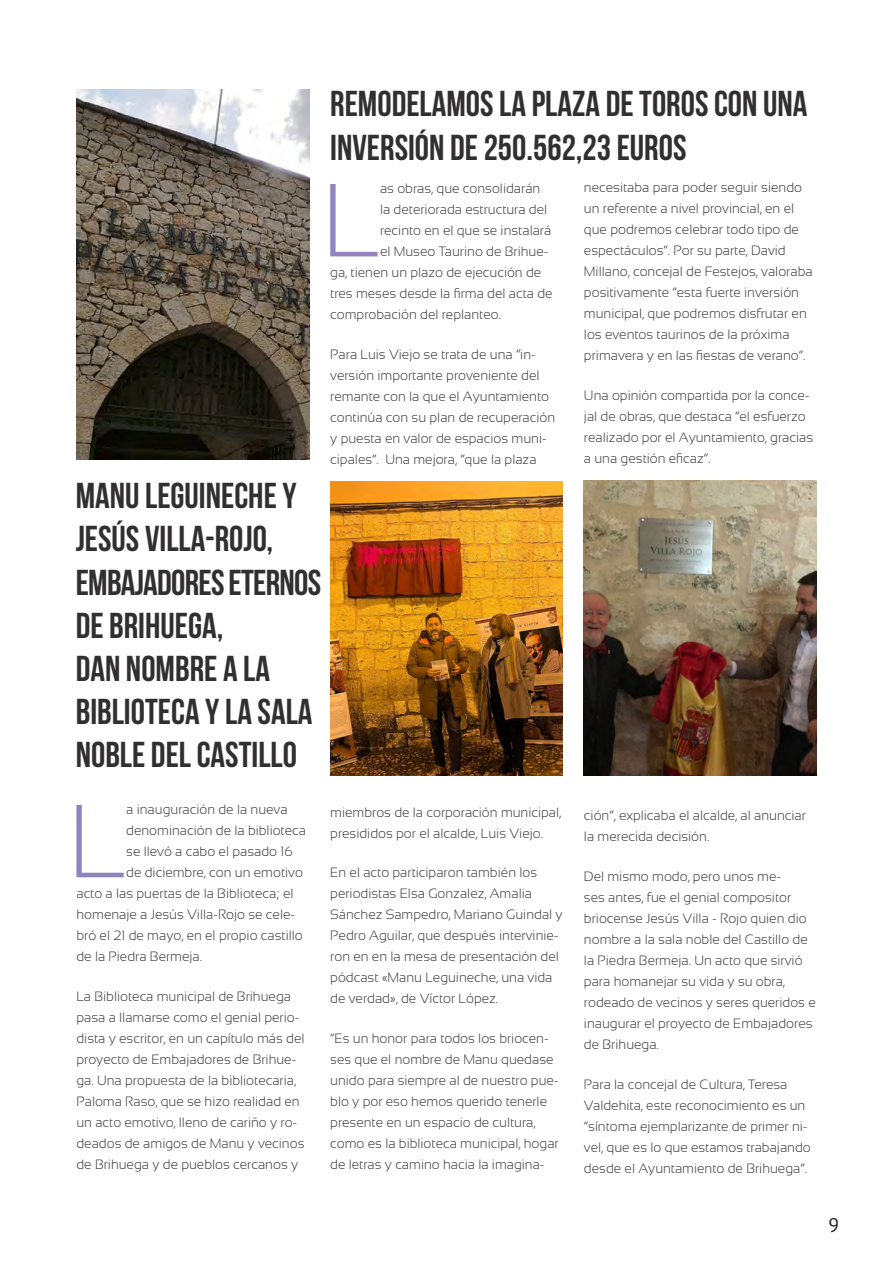
<style>
.page{position:relative;width:893px;height:1263px;background:#fff}
.page>*{position:absolute;margin:0;border:0;box-sizing:border-box;transform-origin:0 0}
.body_text_-_capitula{font:300 103.8px "Sansation";color:#9183bd}
.t1{font:700 36px/43.2px "Bebas Neue";color:#312f30}
.t2{font:700 36px/43.2px "Bebas Neue";letter-spacing:-.02em;color:#312f30}
.t3{font:19.5px "PT Sans";color:#231f20}
.body_text{font:300 13.5px/21px "Sansation";color:#312f30}
.body_text_-_capitula-2{font:300 13.5px "Sansation";color:#312f30}
</style>
<div class="page">
<img style="left:77px;top:89px;width:232px;height:370px">
<img style="left:330px;top:481px;width:233px;height:294px">
<img style="left:584px;top:480px;width:232px;height:295px">
<p class="t1" style="left:76px;top:474px;width:223px">MANU LEGUINECHE Y<br>JESÚS VILLA-ROJO,</p>
<p class="t2" style="left:76px;top:560px;width:247px">EMBAJADORES ETERNOS<br>DE BRIHUEGA,</p>
<p class="t1" style="left:76px;top:646px;width:238px">DAN NOMBRE A LA<br>BIBLIOTECA Y LA SALA<br>NOBLE DEL CASTILLO</p>
<p class="t1" style="left:330px;top:82px;width:479px">REMODELAMOS LA PLAZA DE TOROS CON UNA<br>INVERSIÓN DE 250.562,23 EUROS</p>
<p class="body_text_-_capitula" style="left:322px;top:162px;width:59px">L</p>
<p class="body_text_-_capitula-2" style="left:380px;top:181px;width:162px">as obras, que consolidarán</p>
<p class="body_text_-_capitula-2" style="left:380px;top:202px;width:169px">la deteriorada estructura del</p>
<p class="body_text_-_capitula-2" style="left:380px;top:223px;width:173px">recinto en el que se instalará</p>
<p class="body_text_-_capitula-2" style="left:380px;top:244px;width:170px">el Museo Taurino de Brihue-</p>
<p class="body_text_-_capitula-2" style="left:330px;top:265px;width:213px">ga, tienen un plazo de ejecución de</p>
<p class="body_text_-_capitula-2" style="left:330px;top:286px;width:224px">tres meses desde la firma del acta de</p>
<p class="body_text_-_capitula-2" style="left:330px;top:307px;width:172px">comprobación del replanteo.</p>
<p class="body_text" style="left:330px;top:344px;width:227px">Para Luis Viejo se trata de una “in&shy;versión importante proveniente del remante con la que el Ayuntamiento continúa con su plan de recuperación y puesta en valor de espacios muni&shy;cipales”. Una mejora, “que la plaza</p>
<p class="body_text" style="left:584px;top:177px;width:230px">necesitaba para poder seguir siendo un referente a nivel provincial, en el que podremos celebrar todo tipo de espectáculos”. Por su parte, David Millano, concejal de Festejos, valoraba positivamente “esta fuerte inversión municipal, que podremos disfrutar en los eventos taurinos de la próxima primavera y en las fiestas de verano”.</p>
<p class="body_text" style="left:584px;top:385px;width:231px">Una opinión compartida por la conce&shy;jal de obras, que destaca “el esfuerzo realizado por el Ayuntamiento, gracias a una gestión eficaz”.</p>
<p class="body_text_-_capitula" style="left:68px;top:783px;width:59px">L</p>
<p class="body_text_-_capitula-2" style="left:126px;top:802px;width:163px">a inauguración de la nueva</p>
<p class="body_text_-_capitula-2" style="left:126px;top:823px;width:181px">denominación de la biblioteca</p>
<p class="body_text_-_capitula-2" style="left:126px;top:844px;width:168px">se llevó a cabo el pasado 16</p>
<p class="body_text_-_capitula-2" style="left:126px;top:865px;width:178px">de diciembre, con un emotivo</p>
<p class="body_text_-_capitula-2" style="left:76px;top:886px;width:219px">acto a las puertas de la Biblioteca; el</p>
<p class="body_text_-_capitula-2" style="left:76px;top:907px;width:220px">homenaje a Jesús Villa-Rojo se cele-</p>
<p class="body_text_-_capitula-2" style="left:76px;top:928px;width:228px">bró el 21 de mayo, en el propio castillo</p>
<p class="body_text_-_capitula-2" style="left:76px;top:949px;width:127px">de la Piedra Bermeja.</p>
<p class="body_text" style="left:76px;top:986px;width:230px">La Biblioteca municipal de Brihuega pasa a llamarse como el genial perio&shy;dista y escritor, en un capítulo más del proyecto de Embajadores de Brihue&shy;ga. Una propuesta de la bibliotecaria, Paloma Raso, que se hizo realidad en un acto emotivo, lleno de cariño y ro&shy;deados de amigos de Manu y vecinos de Brihuega y de pueblos cercanos y</p>
<p class="body_text" style="left:330px;top:801px;width:232px">miembros de la corporación municipal, presididos por el alcalde, Luis Viejo.</p>
<p class="body_text" style="left:330px;top:862px;width:234px">En el acto participaron también los periodistas Elsa Gonzalez, Amalia Sánchez Sampedro, Mariano Guindal y Pedro Aguilar, que después intervinie&shy;ron en en la mesa de presentación del pódcast «Manu Leguineche, una vida de verdad», de Víctor López.</p>
<p class="body_text" style="left:330px;top:1028px;width:230px">“Es un honor para todos los briocen&shy;ses que el nombre de Manu quedase unido para siempre al de nuestro pue&shy;blo y por eso hemos querido tenerle presente en un espacio de cultura, como es la biblioteca municipal, hogar de letras y camino hacia la imagina-</p>
<p class="body_text" style="left:584px;top:805px;width:223px">ción”, explicaba el alcalde, al anunciar la merecida decisión.</p>
<p class="body_text" style="left:584px;top:865px;width:233px">Del mismo modo, pero unos me-<br>ses antes, fue el genial compositor briocense Jesús Villa - Rojo quien dio nombre a la sala noble del Castillo de la Piedra Bermeja. Un acto que sirvió para homanejar su vida y su obra, rodeado de vecinos y seres queridos e inaugurar el proyecto de Embajadores de Brihuega.</p>
<p class="body_text" style="left:584px;top:1073px;width:228px">Para la concejal de Cultura, Teresa Valdehita, este reconocimiento es un “síntoma ejemplarizante de primer ni&shy;vel, que es lo que estamos trabajando desde el Ayuntamiento de Brihuega”.</p>
<h3 class="t3" style="left:828px;top:1213px;width:12px">9</h3>
</div>
